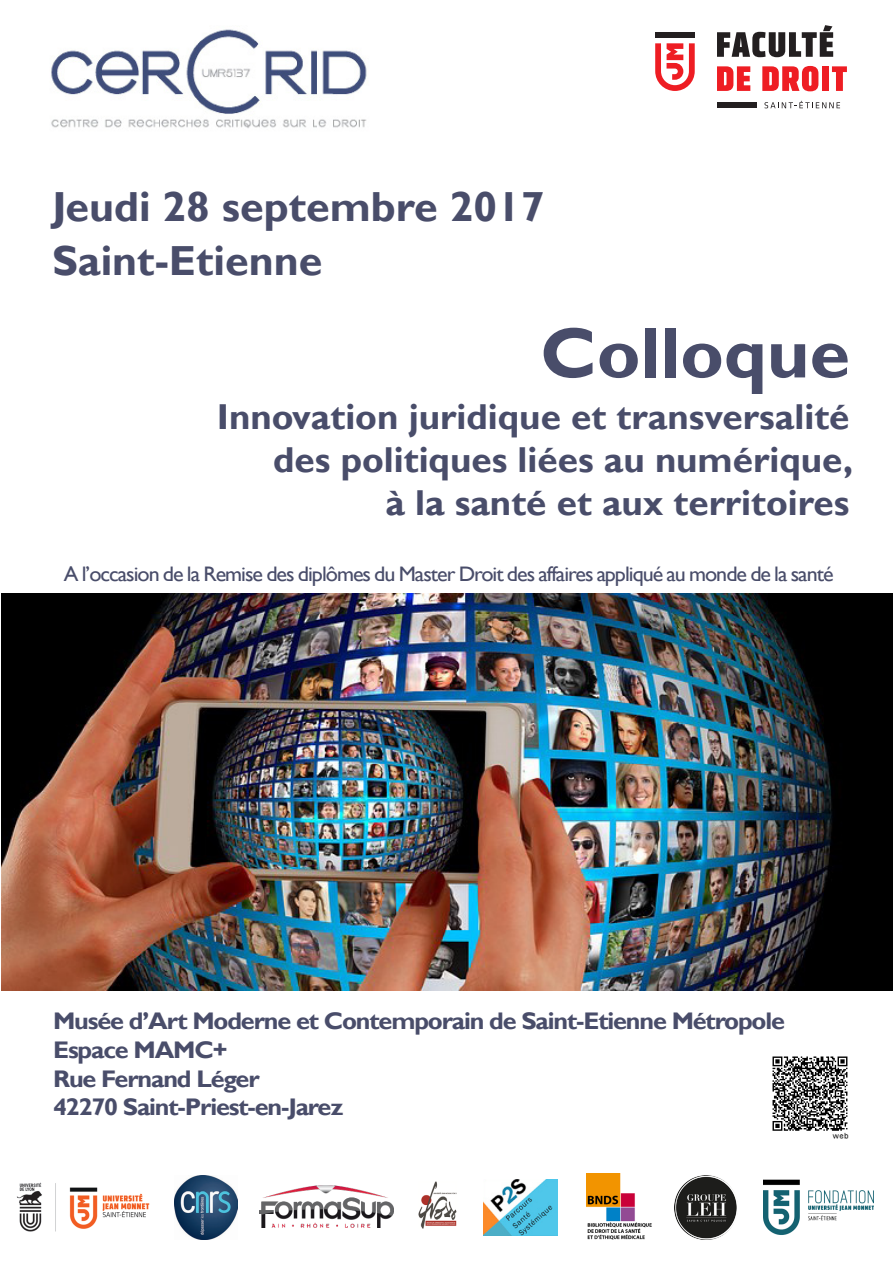
<style>
.page{position:relative;width:893px;height:1263px;background:#fff}
.page>*{position:absolute;margin:0;border:0;box-sizing:border-box;transform-origin:0 0}
.t1{font:700 72px "Gill Sans";color:#494d6a}
.t2{font:700 42px/54px "Gill Sans";color:#494d6a}
.t3{font:700 36px "Gill Sans";color:#494d6a}
.t4{font:700 24px "Gill Sans";letter-spacing:-.045em;color:#494d6a;scale:1.05 1}
.t5{font:21px "Gill Sans";letter-spacing:-.045em;color:#494d6a;scale:1.05 1}
</style>
<div class="page">
<img style="left:259px;top:1186px;width:134px;height:41px">
<img style="left:1px;top:593px;width:892px;height:398px">
<img style="left:51px;top:29px;width:316px;height:99px">
<img style="left:17px;top:1182px;width:133px;height:50px">
<svg style="left:717px;top:25px;width:116px;height:32px"></svg>
<svg style="left:717px;top:66px;width:33px;height:25px"></svg>
<svg style="left:762px;top:66px;width:56px;height:25px"></svg>
<div style="left:822px;top:66px;width:7px;height:25px;background:#ee1d23"></div>
<svg style="left:832px;top:66px;width:15px;height:25px"></svg>
<div style="left:717px;top:103px;width:40px;height:5px;background:#231f20"></div>
<div style="left:655px;top:32px;width:40px;height:6px;background:#231f20"></div>
<svg style="left:655px;top:43px;width:40px;height:48px"></svg>
<svg style="left:764px;top:101px;width:76px;height:7px"></svg>
<img style="left:418px;top:1181px;width:39px;height:48px">
<img style="left:484px;top:1179px;width:73px;height:56px">
<img style="left:174px;top:1175px;width:64px;height:64px">
<img style="left:772px;top:1056px;width:77px;height:83px">
<img style="left:674px;top:1176px;width:63px;height:63px">
<img style="left:587px;top:1174px;width:65px;height:66px">
<img style="left:763px;top:1179px;width:110px;height:56px">
<p class="t2" style="left:52px;top:181px;width:494px">Jeudi 28 septembre 2017<br>Saint-Etienne</p>
<p class="t1" style="left:540px;top:310px;width:311px">Colloque</p>
<p class="t3" style="left:217px;top:395px;width:634px">Innovation juridique et transversalité</p>
<p class="t3" style="left:273px;top:438px;width:582px">des politiques liées au numérique,</p>
<p class="t3" style="left:385px;top:481px;width:466px">à la santé et aux territoires</p>
<p class="t5" style="left:64px;top:562px;width:735px">A l’occasion de la Remise des diplômes du Master Droit des affaires appliqué au monde de la santé</p>
<p class="t4" style="left:53px;top:1006px;width:699px">Musée d’Art Moderne et Contemporain de Saint-Etienne Métropole</p>
<p class="t4" style="left:53px;top:1035px;width:168px">Espace MAMC+</p>
<p class="t4" style="left:53px;top:1064px;width:198px">Rue Fernand Léger</p>
<p class="t4" style="left:53px;top:1093px;width:278px">42270 Saint-Priest-en-Jarez</p>
</div>
